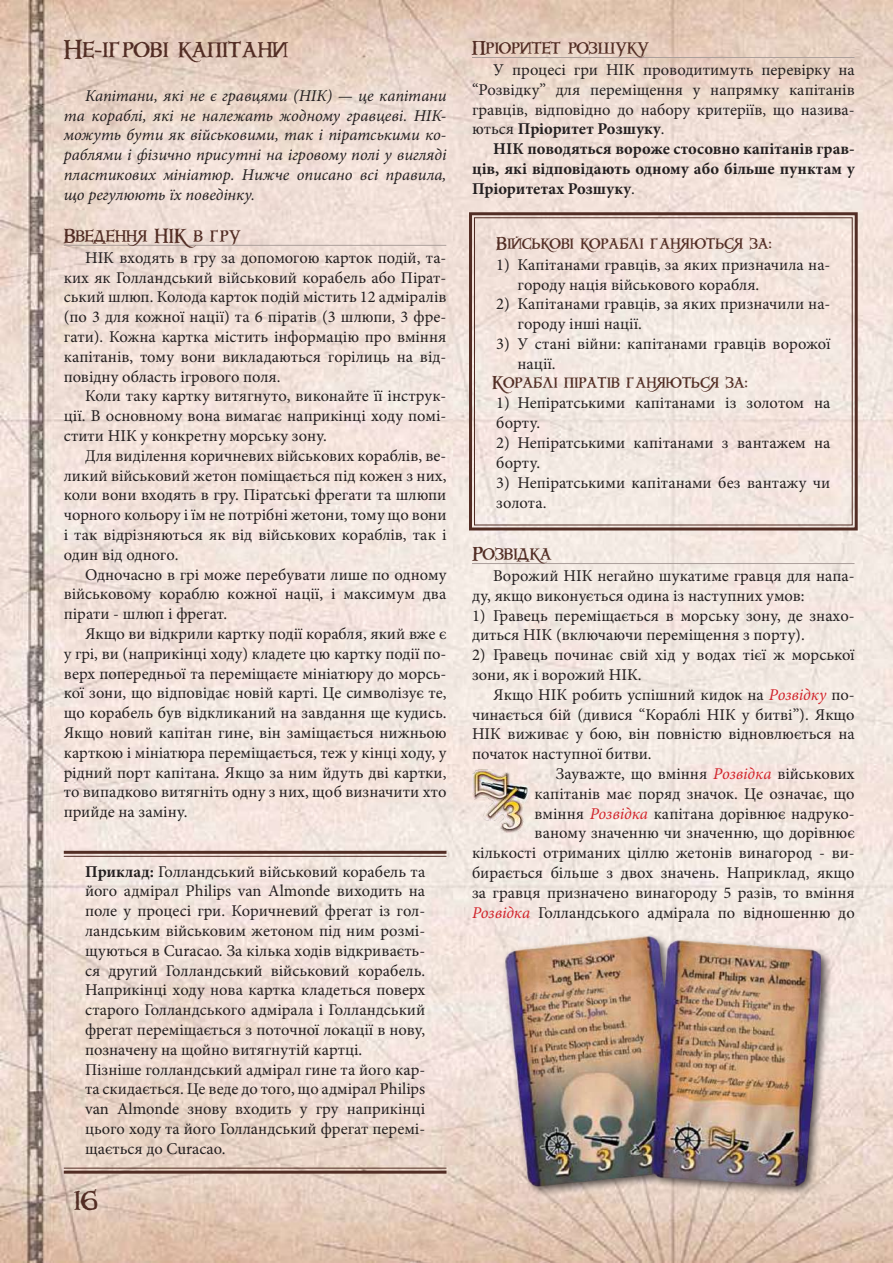
<style>
.page{position:relative;width:893px;height:1263px;background:#fff}
.page>*{position:absolute;margin:0;border:0;box-sizing:border-box;transform-origin:0 0}
.t1{font:24px "Ukr Windlass";color:#522d24}
.t2{font:24px "Windlass";color:#522d24}
.t3{font:18px "Ukr Windlass";color:#522d24}
.t4{font:16.5px/19.8px "Minion Pro";color:#231f20}
.t5{font:italic 16.5px/19.8px "Minion Pro";color:#231f20;text-align:justify}
.t6{font:700 16.5px/19.8px "Minion Pro";color:#231f20;text-align:justify}
.t7{font:16.5px "Ukr Windlass";color:#522d24}
.s1{font-weight:700}
.s2{font-weight:400}
.s3{font-style:italic;color:#d1232a}
</style>
<div class="page">
<img style="left:0;top:0;width:893px;height:1263px">
<hr style="left:64px;top:245px;width:382px;height:1px;background:#ab9f9b">
<hr style="left:64px;top:851px;width:382px;height:3px;background:#522d24">
<hr style="left:64px;top:856px;width:382px;height:1px;background:#522d24">
<hr style="left:64px;top:1167px;width:382px;height:1px;background:#522d24">
<hr style="left:64px;top:1170px;width:382px;height:3px;background:#522d24">
<hr style="left:472px;top:57px;width:382px;height:1px;background:#ab9f9b">
<div style="left:502px;top:933px;width:331px;height:264px;background:#231f20;opacity:.75"></div>
<img style="left:506px;top:936px;width:315px;height:250px">
<svg style="left:467px;top:211px;width:392px;height:321px;background:#ecded7"></svg>
<div style="left:474px;top:217px;width:379px;height:308px;border:1px solid #522d24"></div>
<hr style="left:472px;top:563px;width:382px;height:1px;background:#ab9f9b">
<img style="left:472px;top:770px;width:58px;height:63px">
<h1 class="t1" style="left:64px;top:33px;width:226px">Не-ігрові капітани</h1>
<p class="t5" style="left:64px;top:85px;width:384px;text-indent:21px">Капітани, які не є гравцями (НІК) — це капітани та кораблі, які не належать жодному гравцеві. НІК&shy;можуть бути як військовими, так і піратськими ко&shy;раблями і фізично присутні на ігровому полі у вигляді пластикових мініатюр. Нижче описано всі правила, що регулюють їх поведінку.</p>
<p class="t3" style="left:64px;top:223px;width:178px">ВведенняНІКв гру</p>
<p class="t4" style="left:64px;top:248px;width:384px;text-align:justify;text-indent:21px">НІК входять в гру за допомогою карток подій, та&shy;ких як Голландський військовий корабель або Пірат&shy;ський шлюп. Колода карток подій містить 12 адміралів (по 3 для кожної нації) та 6 піратів (3 шлюпи, 3 фре&shy;гати). Кожна картка містить інформацію про вміння капітанів, тому вони викладаються горілиць на від&shy;повідну область ігрового поля.</p>
<p class="t4" style="left:64px;top:386px;width:384px;text-align:justify;text-indent:21px">Коли таку картку витягнуто, виконайте її інструк&shy;ції. В основному вона вимагає наприкінці ходу помі&shy;стити НІК у конкретну морську зону.</p>
<p class="t4" style="left:64px;top:446px;width:384px;text-align:justify;text-indent:21px">Для виділення коричневих військових кораблів, ве&shy;ликий військовий жетон поміщається під кожен з них, коли вони входять в гру. Піратські фрегати та шлюпи чорного кольору і їм не потрібні жетони, тому що вони і так відрізняються як від військових кораблів, так і один від одного.</p>
<p class="t4" style="left:64px;top:564px;width:384px;text-align:justify;text-indent:21px">Одночасно в грі може перебувати лише по одному військовому кораблю кожної нації, і максимум два пірати - шлюп і фрегат.</p>
<p class="t4" style="left:64px;top:624px;width:384px;text-align:justify;text-indent:21px">Якщо ви відкрили картку події корабля, який вже є у грі, ви (наприкінці ходу) кладете цю картку події по&shy;верх попередньої та переміщаєте мініатюру до морсь&shy;кої зони, що відповідає новій карті. Це символізує те, що корабель був відкликаний на завдання ще кудись.<br>Якщо новий капітан гине, він заміщається нижньою карткою і мініатюра переміщається, теж у кінці ходу, у рідний порт капітана. Якщо за ним йдуть дві картки, то випадково витягніть одну з них, щоб визначити хто прийде на заміну.</p>
<p class="t4" style="left:85px;top:861px;width:342px"><span class="s1">Приклад:</span> Голландський військовий корабель та його адмірал Philips van Almonde виходить на поле у процесі гри. Коричневий фрегат із гол&shy;ландським військовим жетоном під ним розмі&shy;щуються в Curacao. За кілька ходів відкриваєть&shy;ся другий Голландський військовий корабель.<br>Наприкінці ходу нова картка кладеться поверх старого Голландського адмірала і Голландський фрегат переміщається з поточної локації в нову, позначену на щойно витягнутій картці.<br>Пізніше голландський адмірал гине та його кар&shy;та скидається. Це веде до того, що адмірал Philips van Almonde знову входить у гру наприкінці цього ходу та його Голландський фрегат перемі&shy;щається до Curacao.</p>
<h1 class="t2" style="left:74px;top:1183px;width:25px">16</h1>
<p class="t3" style="left:472px;top:36px;width:179px">Пріоритет розшуку</p>
<p class="t4" style="left:472px;top:60px;width:384px;text-align:justify;text-indent:21px">У процесі гри НІК проводитимуть перевірку на “Розвідку” для переміщення у напрямку капітанів гравців, відповідно до набору критеріїв, що назива&shy;ються <span class="s1">Пріоритет Розшуку</span>.</p>
<p class="t6" style="left:472px;top:139px;width:384px;text-indent:21px">НІК поводяться вороже стосовно капітанів грав&shy;ців, які відповідають одному або більше пунктам у Пріоритетах Розшуку<span class="s2">.</span></p>
<p class="t7" style="left:496px;top:232px;width:277px">Військові кораблі ганяютьсяза:</p>
<p class="t4" style="left:517px;top:255px;width:314px;text-indent:-21px">1) Капітанами гравців, за яких призначила на&shy;городу нація військового корабля.</p>
<p class="t4" style="left:517px;top:294px;width:314px;text-indent:-21px">2) Капітанами гравців, за яких призначили на&shy;городу інші нації.</p>
<p class="t4" style="left:517px;top:334px;width:314px;text-indent:-21px">3) У стані війни: капітанами гравців ворожої нації.</p>
<p class="t7" style="left:492px;top:371px;width:257px">Кораблі піратів ганяютьсяза:</p>
<p class="t4" style="left:496px;top:393px;width:336px">1) Непіратськими капітанами із золотом на борту.</p>
<p class="t4" style="left:496px;top:433px;width:336px">2) Непіратськими капітанами з вантажем на борту.</p>
<p class="t4" style="left:496px;top:473px;width:336px">3) Непіратськими капітанами без вантажу чи золота.</p>
<p class="t3" style="left:472px;top:542px;width:81px">Розвідка</p>
<p class="t4" style="left:472px;top:566px;width:384px;text-indent:21px">Ворожий НІК негайно шукатиме гравця для напа&shy;ду, якщо виконується одина із наступних умов:</p>
<p class="t4" style="left:472px;top:605px;width:384px">1) Гравець переміщається в морську зону, де знахо&shy;диться НІК (включаючи переміщення з порту).</p>
<p class="t4" style="left:472px;top:645px;width:384px">2) Гравець починає свій хід у водах тієї ж морської зони, як і ворожий НІК.</p>
<p class="t4" style="left:493px;top:685px;width:363px">Якщо НІК робить успішний кидок на <span class="s3">Розвідку</span> по-</p>
<p class="t4" style="left:472px;top:704px;width:384px">чинається бій (дивися “Кораблі НІК у битві”). Якщо</p>
<p class="t4" style="left:472px;top:724px;width:384px">НІК виживає у бою, він повністю відновлюється на</p>
<p class="t4" style="left:472px;top:744px;width:181px">початок наступної битви.</p>
<p class="t4" style="left:556px;top:764px;width:300px">Зауважте, що вміння <span class="s3">Розвідка</span> військових</p>
<p class="t4" style="left:535px;top:784px;width:322px">капітанів має поряд значок. Це означає, що</p>
<p class="t4" style="left:535px;top:803px;width:322px">вміння <span class="s3">Розвідка</span> капітана дорівнює надруко-</p>
<p class="t4" style="left:535px;top:823px;width:322px">ваному значенню чи значенню, що дорівнює</p>
<p class="t4" style="left:472px;top:843px;width:384px">кількості отриманих ціллю жетонів винагород - ви-</p>
<p class="t4" style="left:472px;top:863px;width:384px">бирається більше з двох значень. Наприклад, якщо</p>
<p class="t4" style="left:472px;top:883px;width:384px">за гравця призначено винагороду 5 разів, то вміння</p>
<p class="t4" style="left:472px;top:902px;width:384px"><span class="s3">Розвідка</span> Голландського адмірала по відношенню до</p>
</div>
